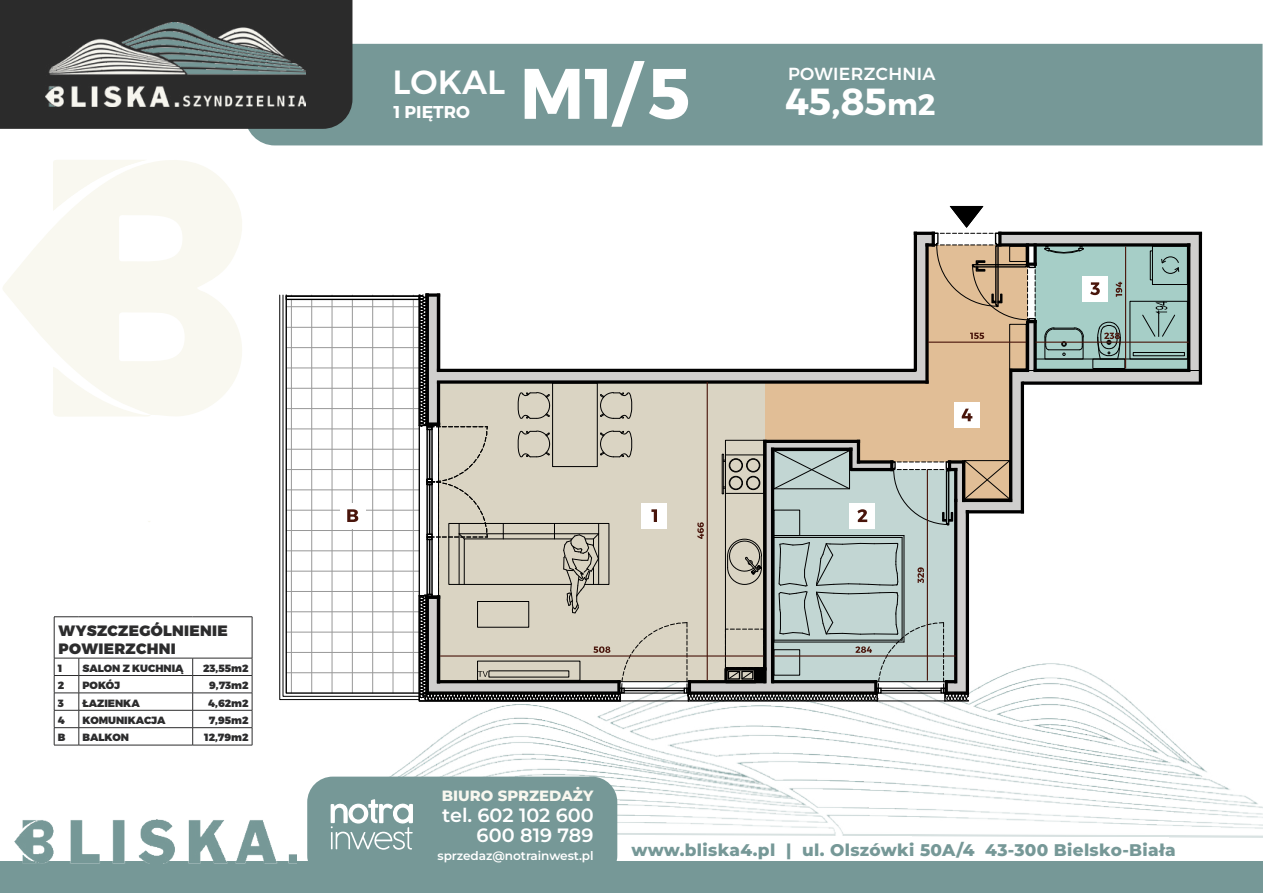
<style>
.page{position:relative;width:1263px;height:893px;background:#fff}
.page>*{position:absolute;margin:0;border:0;box-sizing:border-box;transform-origin:0 0}
.t1{font:700 71.25px "Montserrat";color:#fff}
.t2{font:700 37.65px "Montserrat";color:#fff}
.t3{font:500 33.6px "Montserrat";color:#fff}
.t4{font:600 19.2px/19.8px "Montserrat";color:#fff;text-align:right}
.t5{font:500 17.55px "Montserrat";letter-spacing:.02em;color:#fff}
.t6{font:700 17.1px "Montserrat";color:#fff}
.t7{font:800 16.8px "Montserrat";letter-spacing:.02em;color:#769897}
.t8{font:900 15px/18px "Montserrat";letter-spacing:.02em;color:#2c2c2d}
.t9{font:800 14.85px "Montserrat";color:#f8f7ef}
.t10{font:600 12.15px "Montserrat";letter-spacing:-.005em;color:#fff}
.t11{font:900 10.5px "Montserrat";color:#2c2c2d}
.s1{font-size:29.55px}
</style>
<div class="page">
<img style="left:329px;top:663px;width:934px;height:175px">
<div style="left:307px;top:777px;width:310px;height:104px;background:#769897;border-radius:26px"></div>
<div style="left:0;top:862px;width:1263px;height:31px;background:#769897"></div>
<svg style="left:331px;top:799px;width:82px;height:51px"></svg>
<div style="left:248px;top:44px;width:1014px;height:101px;background:#769897"></div>
<div style="left:0;top:0;width:352px;height:129px;background:#2b2b2b"></div>
<img style="left:15px;top:819px;width:281px;height:45px">
<img style="left:46px;top:23px;width:259px;height:83px">
<svg style="left:3px;top:160px;width:239px;height:256px;fill:#f9f8f0"></svg>
<svg style="left:53px;top:160px;width:93px;height:51px"></svg>
<svg style="left:53px;top:367px;width:98px;height:50px"></svg>
<div style="left:1035px;top:245px;width:154px;height:125px;background:#a6cec7"></div>
<svg style="left:1189px;top:245px;width:10px;height:126px"></svg>
<div style="left:1000px;top:233px;width:200px;height:12px;background:#cfcecd"></div>
<div style="left:1011px;top:371px;width:189px;height:12px;background:#cfcecd"></div>
<svg style="left:279px;top:295px;width:134px;height:405px"></svg>
<svg style="left:1038px;top:243px;width:151px;height:4px"></svg>
<hr style="left:1187px;top:245px;width:3px;height:125px;background:#000">
<hr style="left:1000px;top:232px;width:200px;height:3px;background:#000">
<svg style="left:1038px;top:381px;width:162px;height:4px"></svg>
<hr style="left:1199px;top:234px;width:3px;height:148px;background:#000">
<hr style="left:1035px;top:369px;width:154px;height:3px;background:#000">
<svg style="left:285px;top:294px;width:128px;height:400px"></svg>
<div style="left:286px;top:295px;width:134px;height:5px;border:1px solid #000"></div>
<svg style="left:1161px;top:256px;width:18px;height:18px"></svg>
<div style="left:1152px;top:246px;width:36px;height:39px;border:1px solid #000"></div>
<div style="left:1150px;top:251px;width:3px;height:29px;border:1px solid #000"></div>
<div style="left:1130px;top:301px;width:58px;height:58px;border:1px solid #000"></div>
<div style="left:1133px;top:352px;width:52px;height:4px;border:1px solid #000"></div>
<div style="left:1045px;top:337px;width:38px;height:22px;border:1px solid #000"></div>
<svg style="left:1044px;top:327px;width:40px;height:29px"></svg>
<div style="left:1092px;top:359px;width:33px;height:10px;border:1px solid #000"></div>
<svg style="left:1044px;top:246px;width:40px;height:8px"></svg>
<hr style="left:1035px;top:359px;width:152px;height:1px;background:#000">
<hr style="left:286px;top:295px;width:133px;height:2px;background:#000">
<svg style="left:1142px;top:302px;width:33px;height:35px"></svg>
<div style="left:1082px;top:276px;width:26px;height:26px;background:#fff"></div>
<svg style="left:1090px;top:282px;width:10px;height:13px"></svg>
<svg style="left:1097px;top:322px;width:24px;height:38px"></svg>
<hr style="left:1035px;top:342px;width:154px;height:1px;background:#49150b">
<svg style="left:413px;top:206px;width:625px;height:496px"></svg>
<hr style="left:1125px;top:247px;width:1px;height:121px;background:#49150b">
<svg style="left:1116px;top:282px;width:6px;height:15px"></svg>
<div style="left:340px;top:503px;width:26px;height:25px;background:#fff"></div>
<svg style="left:347px;top:509px;width:11px;height:13px"></svg>
<svg style="left:54px;top:616px;width:25px;height:1px"></svg>
<hr style="left:54px;top:617px;width:1px;height:41px;background:#2c2c2d">
<hr style="left:79px;top:616px;width:114px;height:1px;background:#2c2c2d">
<hr style="left:193px;top:616px;width:59px;height:1px;background:#2c2c2d">
<hr style="left:252px;top:617px;width:1px;height:41px;background:#2c2c2d">
<hr style="left:79px;top:658px;width:114px;height:1px;background:#2c2c2d">
<hr style="left:193px;top:658px;width:59px;height:1px;background:#2c2c2d">
<hr style="left:79px;top:675px;width:114px;height:1px;background:#2c2c2d">
<hr style="left:193px;top:675px;width:59px;height:1px;background:#2c2c2d">
<hr style="left:79px;top:693px;width:114px;height:1px;background:#2c2c2d">
<hr style="left:193px;top:693px;width:59px;height:1px;background:#2c2c2d">
<hr style="left:79px;top:710px;width:114px;height:1px;background:#2c2c2d">
<hr style="left:193px;top:710px;width:59px;height:1px;background:#2c2c2d">
<hr style="left:79px;top:727px;width:114px;height:1px;background:#2c2c2d">
<hr style="left:193px;top:727px;width:59px;height:1px;background:#2c2c2d">
<svg style="left:192px;top:658px;width:1px;height:87px"></svg>
<svg style="left:252px;top:658px;width:1px;height:87px"></svg>
<svg style="left:54px;top:658px;width:26px;height:88px"></svg>
<hr style="left:79px;top:745px;width:114px;height:1px;background:#2c2c2d">
<hr style="left:193px;top:745px;width:59px;height:1px;background:#2c2c2d">
<h1 class="t1" style="left:520px;top:49px;width:172px">M1/ 5</h1>
<h3 class="t3" style="left:392px;top:55px;width:114px">LOKAL</h3>
<h3 class="t5" style="left:788px;top:60px;width:149px">POWIERZCHNIA</h3>
<h3 class="t6" style="left:393px;top:102px;width:78px">1 PIĘTRO</h3>
<h2 class="t2" style="left:785px;top:79px;width:152px">45,85<span class="s1">m2</span></h2>
<h3 class="t8" style="left:59px;top:622px;width:171px">WYSZCZEGÓLNIENIE<br>POWIERZCHNI</h3>
<p class="t11" style="left:58px;top:662px;width:6px">1</p>
<p class="t11" style="left:82px;top:662px;width:103px">SALON Z KUCHNIĄ</p>
<p class="t11" style="left:203px;top:662px;width:47px">23,55m2</p>
<p class="t11" style="left:58px;top:679px;width:8px">2</p>
<p class="t11" style="left:82px;top:679px;width:39px">POKÓJ</p>
<p class="t11" style="left:209px;top:679px;width:41px">9,73m2</p>
<p class="t11" style="left:58px;top:696px;width:8px">3</p>
<p class="t11" style="left:82px;top:696px;width:59px">ŁAZIENKA</p>
<p class="t11" style="left:208px;top:696px;width:42px">4,62m2</p>
<p class="t11" style="left:58px;top:714px;width:8px">4</p>
<p class="t11" style="left:82px;top:714px;width:85px">KOMUNIKACJA</p>
<p class="t11" style="left:209px;top:714px;width:41px">7,95m2</p>
<p class="t11" style="left:58px;top:731px;width:9px">B</p>
<p class="t11" style="left:82px;top:731px;width:48px">BALKON</p>
<p class="t11" style="left:204px;top:731px;width:46px">12,79m2</p>
<h3 class="t9" style="left:442px;top:785px;width:153px">BIURO SPRZEDAŻY</h3>
<h3 class="t4" style="left:442px;top:805px;width:153px">tel. 602 102 600<br>600 819 789</h3>
<p class="t10" style="left:437px;top:847px;width:158px">sprzedaz@notrainwest.pl</p>
<h3 class="t7" style="left:631px;top:839px;width:546px">www.bliska4.pl | ul. Olszówki 50A/4 43-300 Bielsko-Biała</h3>
</div>
